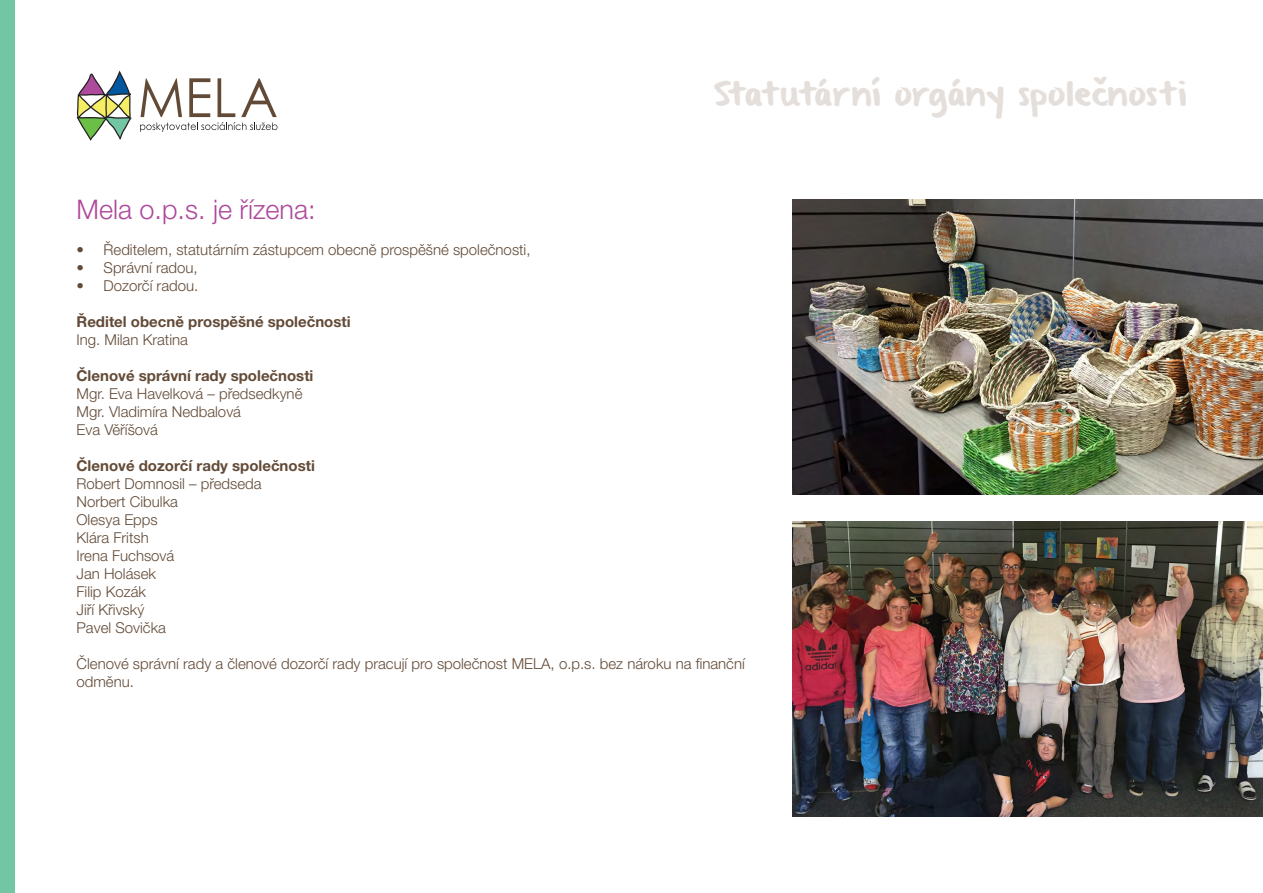
<style>
.page{position:relative;width:1263px;height:893px;background:#fff}
.page>*{position:absolute;margin:0;border:0;box-sizing:border-box;transform-origin:0 0}
.t1{font:27px "From Where You Are";color:#e5dfdb}
.t2{font:300 27px "Helvetica Neue LT Pro";color:#ae4a9c}
.t3{font:300 15px/18px "Helvetica Neue LT Pro";color:#624a37}
.t4{font:700 15px "Helvetica Neue LT Pro";color:#624a37}
</style>
<div class="page">
<svg style="left:77px;top:71px;width:55px;height:70px"></svg>
<svg style="left:140px;top:78px;width:137px;height:54px"></svg>
<div style="left:0;top:0;width:15px;height:893px;background:#72c6a3"></div>
<img style="left:792px;top:200px;width:471px;height:294px">
<img style="left:792px;top:522px;width:471px;height:294px">
<h1 class="t1" style="left:714px;top:81px;width:474px">Stat utární orgány společnosti</h1>
<h1 class="t2" style="left:77px;top:193px;width:241px">Mela o.p.s. je řízena:</h1>
<p class="t3" style="left:77px;top:240px;width:456px">• Ředitelem, statutárním zástupcem obecně prospěšné společnosti,</p>
<p class="t3" style="left:77px;top:258px;width:123px">• Správní radou,</p>
<p class="t3" style="left:77px;top:276px;width:123px">• Dozorčí radou.</p>
<p class="t4" style="left:77px;top:312px;width:276px">Ředitel obecně prospěšné společnosti</p>
<p class="t3" style="left:77px;top:330px;width:113px">Ing. Milan Kratina</p>
<p class="t4" style="left:77px;top:366px;width:238px">Členové správní rady společnosti</p>
<p class="t3" style="left:77px;top:384px;width:227px">Mgr. Eva Havelková – předsedkyně<br>Mgr. Vladimíra Nedbalová<br>Eva Věříšová</p>
<p class="t4" style="left:77px;top:456px;width:240px">Členové dozorčí rady společnosti</p>
<p class="t3" style="left:77px;top:474px;width:187px">Robert Domnosil – předseda<br>Norbert Cibulka<br>Olesya Epps<br>Klára Fritsh<br>Irena Fuchsová<br>Jan Holásek<br>Filip Kozák<br>Jiří Křivský<br>Pavel Sovička</p>
<p class="t3" style="left:77px;top:654px;width:670px">Členové správní rady a členové dozorčí rady pracují pro společnost MELA, o.p.s. bez nároku na finanční odměnu.</p>
</div>
